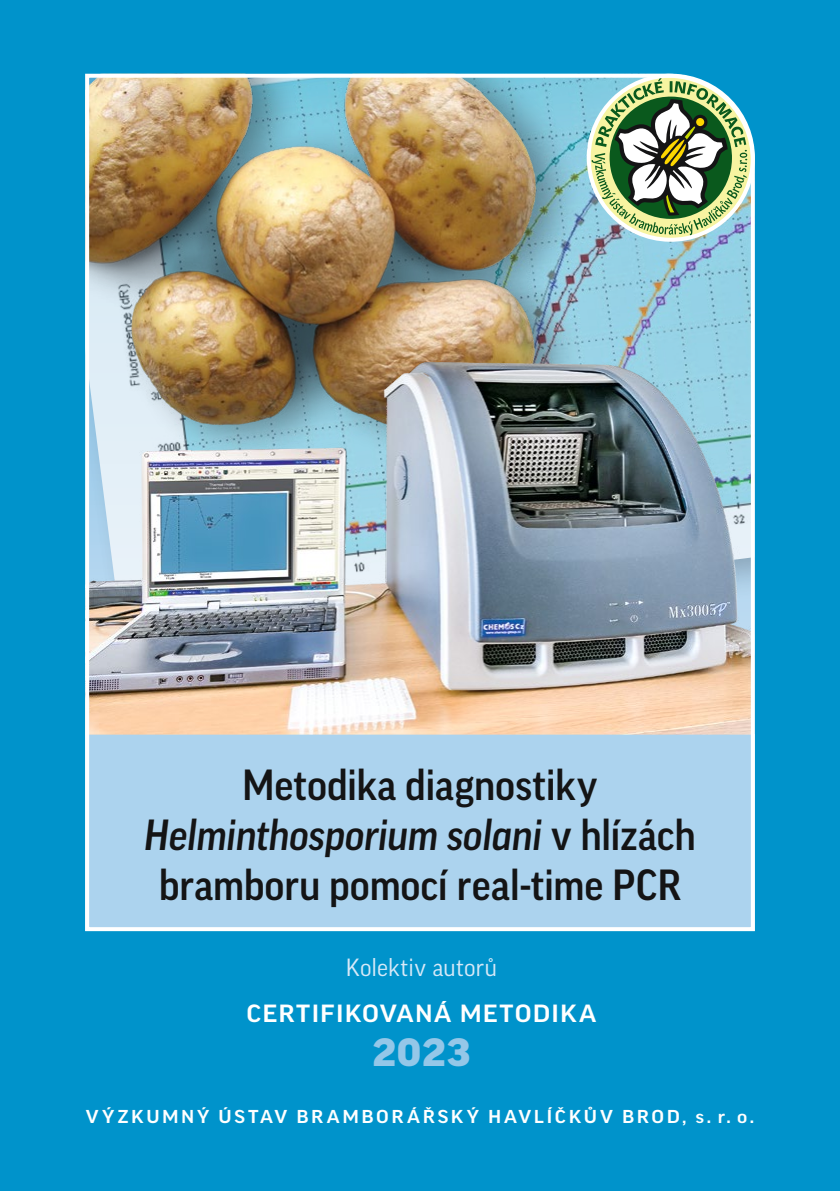
<style>
.page{position:relative;width:840px;height:1191px;background:#fff}
.page>*{position:absolute;margin:0;border:0;box-sizing:border-box;transform-origin:0 0}
.NAZEV{font:500 42px/50px "Good Pro";letter-spacing:-.005em;color:#141415;text-align:center}
.AUTOR{font:900 expanded 38px "Good Pro";color:#94c7e8}
.AUTOR-2{font:500 expanded 24px "Good Pro";letter-spacing:.045em;color:#fff}
.AUTOR-3{font:24px "Good Pro";letter-spacing:.005em;color:#d7e9f8}
.t1{font:500 expanded 18px "Good Pro";letter-spacing:.145em;color:#fff}
.s1{font-style:italic}
</style>
<div class="page">
<div style="left:0;top:0;width:839px;height:1191px;background:#0093cb"></div>
<img style="left:85px;top:73px;width:670px;height:859px">
<p class="NAZEV" style="left:144px;top:759px;width:552px">Metodika diagnostiky<br><span class="s1">Helminthosporium solani</span> v hlízách bramboru pomocí real-time PCR</p>
<p class="AUTOR-3" style="left:345px;top:953px;width:152px">Kolektiv autorů</p>
<p class="AUTOR-2" style="left:246px;top:999px;width:351px">CERTIFIKOVANÁ METODIKA</p>
<p class="AUTOR" style="left:372px;top:1031px;width:99px">2023</p>
<p class="t1" style="left:86px;top:1106px;width:669px">VÝZKUMNÝ ÚSTAV BRAMBORÁŘSKÝ HAVLÍČKŮV BROD, s. r. o.</p>
</div>
